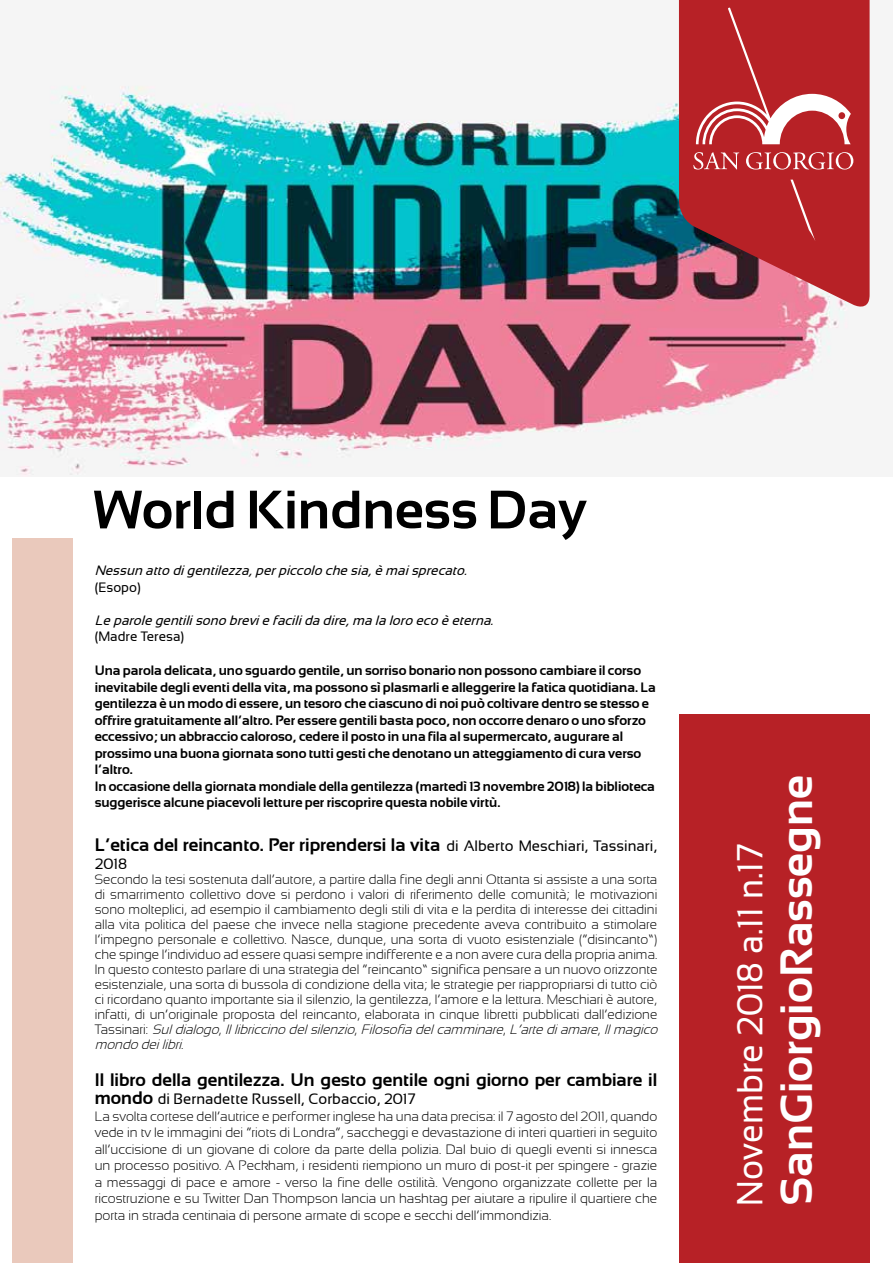
<style>
.page{position:relative;width:893px;height:1263px;background:#fff}
.page>*{position:absolute;margin:0;border:0;box-sizing:border-box;transform-origin:0 0}
.t1{font:700 54px "Sansation";color:#000}
.t2{font:700 45px "Sansation";color:#fff}
.t3{font:36px "Sansation";color:#fff;scale:.95 1}
.t4{font:700 18px "Sansation";color:#000}
.t5{font:15px "Sansation";color:#000}
.t6{font:300 13.5px/15px "Sansation";color:#000}
.t7{font:700 13.5px/16.5px "Sansation";color:#000}
.t8{font:italic 13.5px "Sansation";color:#000}
.t9{font:13.5px "Sansation";color:#000}
.s1{font-weight:400;font-size:15px}
.s2{font-style:italic}
.s3{font-weight:700;font-size:18px}
</style>
<div class="page">
<img style="left:0;top:0;width:849px;height:477px">
<svg style="left:679px;top:0;width:191px;height:313px;background:#b6414d"></svg>
<div style="left:679px;top:714px;width:191px;height:549px;background:#b72126"></div>
<svg style="left:693px;top:8px;width:160px;height:233px;background:#bd373b"></svg>
<div style="left:13px;top:539px;width:60px;height:724px;background:#eac9bc"></div>
<h1 class="t1" style="left:94px;top:479px;width:494px">World Kindness Day</h1>
<p class="t8" style="left:95px;top:563px;width:378px">Nessun atto digentilezza,perpiccolo chesia,èmaisprecato.</p>
<p class="t9" style="left:95px;top:580px;width:48px">(Esopo)</p>
<p class="t8" style="left:95px;top:613px;width:404px">Leparolegentilisono breviefacilidadire,malaloro eco èeterna.</p>
<p class="t9" style="left:95px;top:629px;width:91px">(Madre Teresa)</p>
<p class="t7" style="left:95px;top:662px;width:563px">Una parola delicata, uno sguardo gentile, un sorriso bonario non possono cambiare il corso inevitabile degli eventi della vita, ma possono sì plasmarli e alleggerire la fatica quotidiana. La gentilezza è un modo di essere, un tesoro che ciascuno di noi può coltivare dentro se stesso e offrire gratuitamente all’altro. Per essere gentili basta poco, non occorre denaro o uno sforzo eccessivo; un abbraccio caloroso, cedere il posto in una fila al supermercato, augurare al prossimo una buona giornata sono tutti gesti che denotano un atteggiamento di cura verso l’altro.<br>In occasione della giornata mondiale della gentilezza (martedì 13 novembre 2018) la biblioteca suggerisce alcune piacevoli letture per riscoprire questa nobile virtù.</p>
<h3 class="t4" style="left:95px;top:834px;width:564px">L’etica del reincanto. Per riprendersi la vita <span class="s1">di Alberto Meschiari, Tassinari,</span></h3>
<p class="t5" style="left:95px;top:855px;width:34px">2018</p>
<p class="t6" style="left:95px;top:871px;width:568px">Secondo la tesi sostenuta dall’autore, a partire dalla fine degli anni Ottanta si assiste a una sorta di smarrimento collettivo dove si perdono i valori di riferimento delle comunità; le motivazioni sono molteplici, ad esempio il cambiamento degli stili di vita e la perdita di interesse dei cittadini alla vita politica del paese che invece nella stagione precedente aveva contribuito a stimolare l’impegno personale e collettivo. Nasce, dunque, una sorta di vuoto esistenziale (“disincanto”) che spinge l’individuo ad essere quasi sempre indifferente e a non avere cura della propria anima.<br>In questo contesto parlare di una strategia del “reincanto” significa pensare a un nuovo orizzonte esistenziale, una sorta di bussola di condizione della vita; le strategie per riappropriarsi di tutto ciò ci ricordano quanto importante sia il silenzio, la gentilezza, l’amore e la lettura. Meschiari è autore, infatti, di un’originale proposta del reincanto, elaborata in cinque libretti pubblicati dall’edizione Ta s s i n a r i : <span class="s2">Suldialogo</span>, <span class="s2">Illibriccino delsilenzio</span>, <span class="s2">Filosofiadelcamminare</span>, <span class="s2">L’artediamare</span>, <span class="s2">Ilmagico mondo deilibri.</span></p>
<h3 class="t4" style="left:95px;top:1070px;width:564px">Il libro della gentilezza. Un gesto gentile ogni giorno per cambiare il</h3>
<p class="t5" style="left:95px;top:1091px;width:323px"><span class="s3">mondo</span> di Bernadette Russell, Corbaccio, 2017</p>
<p class="t6" style="left:95px;top:1108px;width:564px;line-height:16.5px;text-align:justify">La svolta cortese dell’autrice e performer inglese ha una data precisa: il 7 agosto del 2011, quando vede in tv le immagini dei “riots di Londra“, saccheggi e devastazione di interi quartieri in seguito all’uccisione di un giovane di colore da parte della polizia. Dal buio di quegli eventi si innesca un processo positivo. A Peckham, i residenti riempiono un muro di post-it per spingere - grazie a messaggi di pace e amore - verso la fine delle ostilità. Vengono organizzate collette per la ricostruzione e su Twitter Dan Thompson lancia un hashtag per aiutare a ripulire il quartiere che porta in strada centinaia di persone armate di scope e secchi dell’immondizia.</p>
<h3 class="t3" style="left:730px;top:1205px;width:383px;rotate:-90deg">Novembre 2018 a.11 n.17</h3>
<h2 class="t2" style="left:771px;top:1205px;width:433px;rotate:-90deg">SanGiorgioRassegne</h2>
</div>
